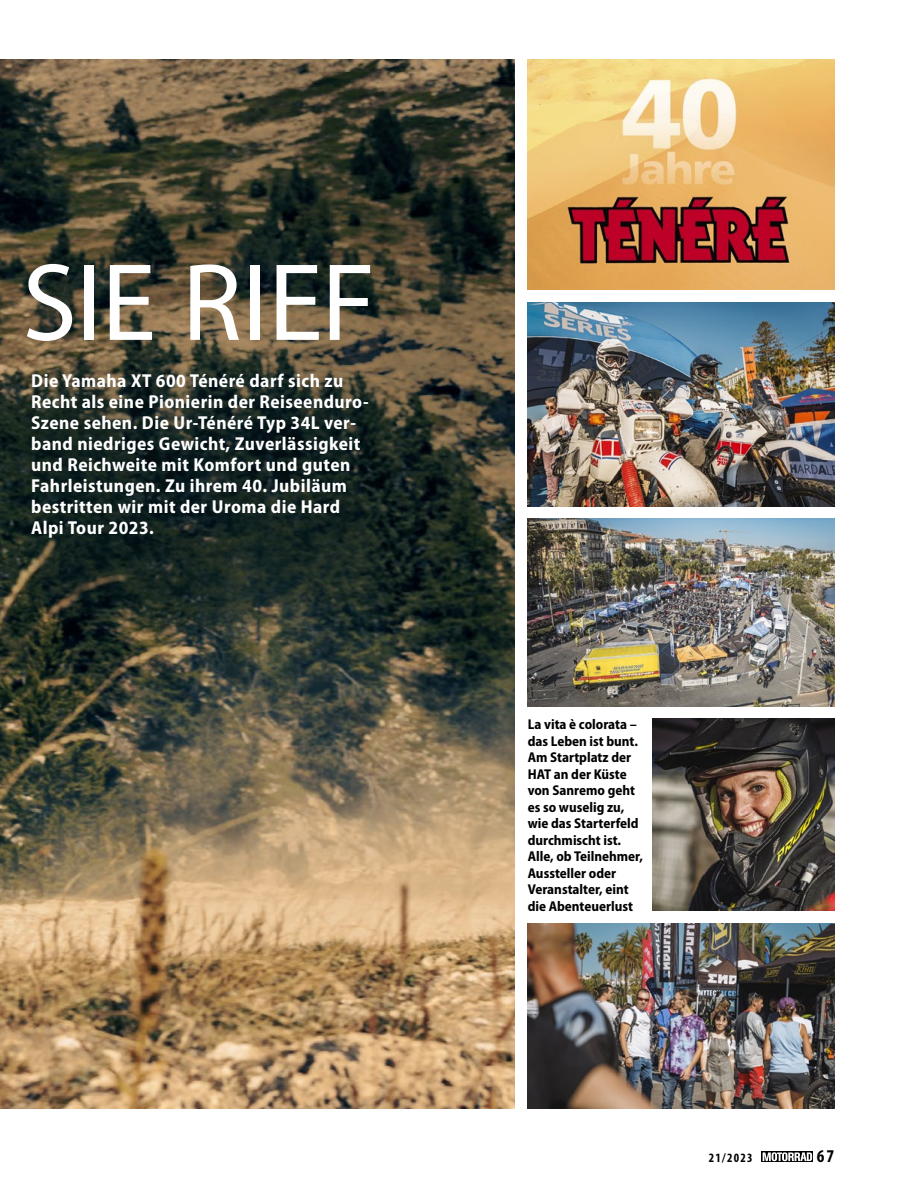
<style>
.page{position:relative;width:915px;height:1191px;background:#fff}
.page>*{position:absolute;margin:0;border:0;box-sizing:border-box;transform-origin:0 0}
.t1{font:111px "Myriad Pro";letter-spacing:-.005em;color:#fff}
.t2{font:700 semi-condensed 18.75px/21px "Myriad Pro";letter-spacing:.025em;color:#fff}
.t3{font:700 condensed 18px "Myriad Pro";color:#000}
.t4{font:700 semi-condensed 14.25px/16.5px "Myriad Pro";color:#000}
.t5{font:700 condensed 12.75px "Myriad Pro";letter-spacing:.1em;color:#000}
</style>
<div class="page">
<img style="left:0;top:60px;width:514px;height:1048px">
<img style="left:652px;top:719px;width:181px;height:191px">
<img style="left:527px;top:923px;width:306px;height:185px">
<img style="left:527px;top:302px;width:306px;height:204px">
<img style="left:527px;top:519px;width:306px;height:187px">
<img style="left:527px;top:60px;width:306px;height:229px">
<div style="left:761px;top:1151px;width:51px;height:10px;background:#000"></div>
<svg style="left:762px;top:1152px;width:49px;height:9px"></svg>
<h1 class="t1" style="left:22px;top:242px;width:355px">SIE RIEF</h1>
<p class="t2" style="left:31px;top:370px;width:339px">Die Yamaha XT 600 Ténéré darf sich zu Recht als eine Pionierin der Reiseenduro-Szene sehen. Die Ur-Ténéré Typ 34L ver&shy;band niedriges Gewicht, Zuverlässigkeit und Reichweite mit Komfort und guten Fahrleistungen. Zu ihrem 40. Jubiläum bestritten wir mit der Uroma die Hard Alpi Tour 2023.</p>
<p class="t4" style="left:527px;top:716px;width:117px">La vita è colorata – das Leben ist bunt.<br>Am Startplatz der<br>HAT an der Küste von Sanremo geht es so wuselig zu, wie das Starterfeld durchmischt ist.<br>Alle, ob Teilnehmer,<br>Aussteller oder<br>Veranstalter, eint die Abenteuerlust</p>
<p class="t5" style="left:708px;top:1150px;width:45px">21/2023</p>
<p class="t3" style="left:816px;top:1146px;width:19px">67</p>
</div>
